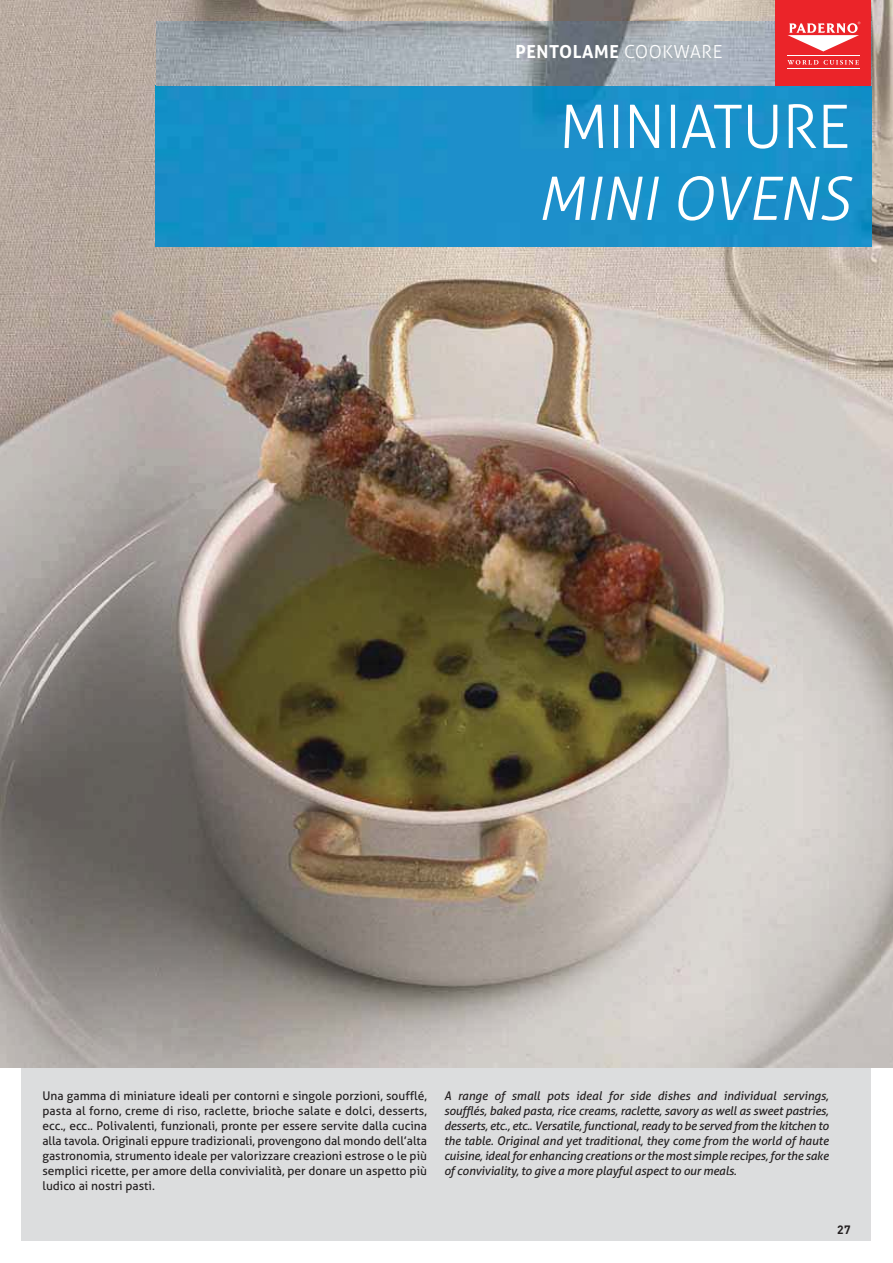
<style>
.page{position:relative;width:893px;height:1263px;background:#fff}
.page>*{position:absolute;margin:0;border:0;box-sizing:border-box;transform-origin:0 0}
.t1{font:300 60px "Aller";letter-spacing:-.005em;color:#fff}
.t2{font:italic 300 60px "Aller";letter-spacing:-.005em;color:#fff}
.t3{font:700 18px "Aller";letter-spacing:.03em;color:#fff}
.t4{font:12px/15px "Aller";color:#231f20;text-align:justify}
.t5{font:italic 12px/15px "Aller";letter-spacing:-.015em;color:#231f20;text-align:justify}
.t6{font:700 12px "DIN";color:#231f20}
.s1{font-weight:300}
</style>
<div class="page">
<div style="left:21px;top:1064px;width:850px;height:177px;background:#dcddde"></div>
<img style="left:0;top:0;width:892px;height:1068px">
<img style="left:155px;top:22px;width:716px;height:225px">
<img style="left:156px;top:85px;width:715px;height:1px">
<div style="left:775px;top:0;width:96px;height:85px;background:#eb2429"></div>
<svg style="left:787px;top:22px;width:73px;height:29px"></svg>
<hr style="left:787px;top:55px;width:73px;height:1px;background:#fff">
<hr style="left:787px;top:68px;width:73px;height:1px;background:#fff">
<svg style="left:787px;top:60px;width:72px;height:5px"></svg>
<h2 class="t3" style="left:515px;top:45px;width:208px">PENTOLAME <span class="s1">COOKWARE</span></h2>
<h1 class="t1" style="left:559px;top:105px;width:292px">MINIATURE</h1>
<h1 class="t2" style="left:537px;top:177px;width:314px">MINI OVENS</h1>
<p class="t4" style="left:42px;top:1090px;width:386px">Una gamma di miniature ideali per contorni e singole porzioni, soufflé, pasta al forno, creme di riso, raclette, brioche salate e dolci, desserts, ecc., ecc.. Polivalenti, funzionali, pronte per essere servite dalla cucina alla tavola. Originali eppure tradizionali, provengono dal mondo dell’alta gastronomia, strumento ideale per valorizzare creazioni estrose o le più semplici ricette, per amore della convivialità, per donare un aspetto più ludico ai nostri pasti.</p>
<p class="t5" style="left:444px;top:1090px;width:386px">A range of small pots ideal for side dishes and individual servings, soufflés, baked pasta, rice creams, raclette, savory as well as sweet pastries, desserts, etc., etc.. Versatile, functional, ready to be served from the kitchen to the table. Original and yet traditional, they come from the world of haute cuisine, ideal for enhancing creations or the most simple recipes, for the sake of conviviality, to give a more playful aspect to our meals.</p>
<p class="t6" style="left:837px;top:1221px;width:15px">27</p>
</div>
